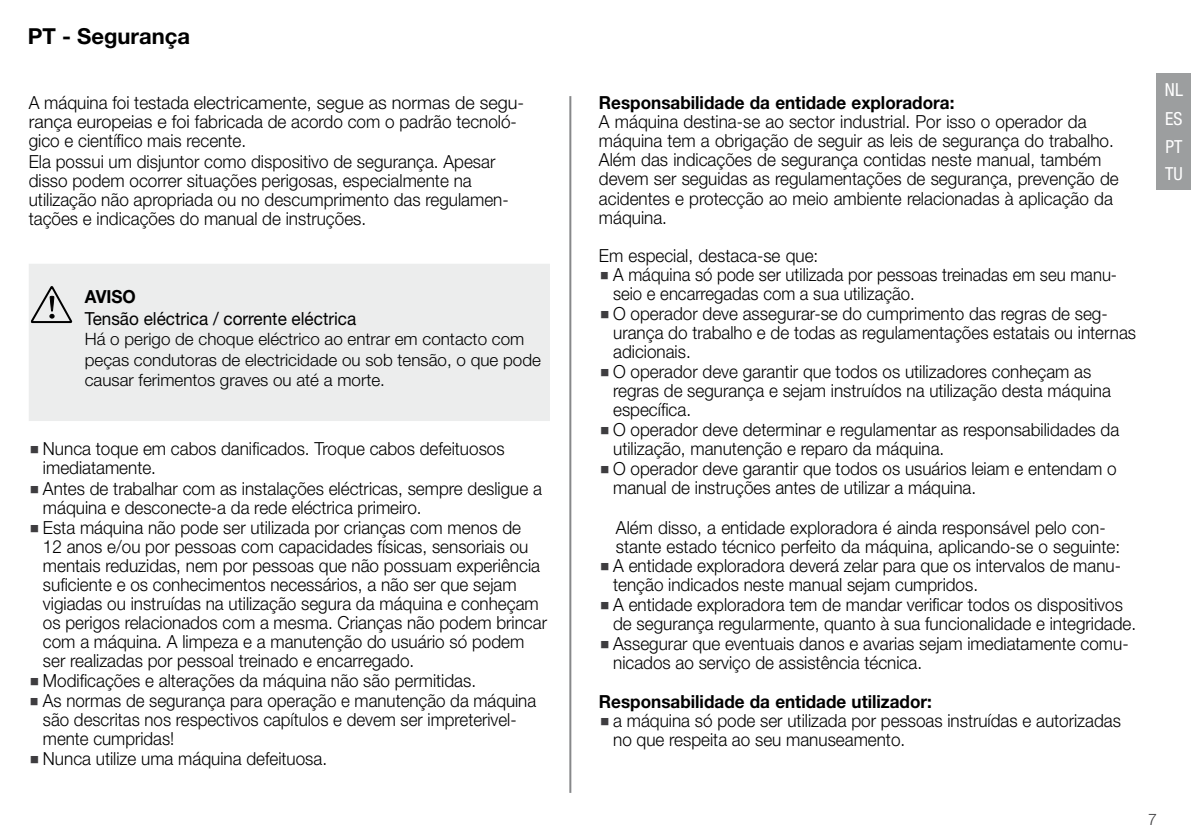
<style>
.page{position:relative;width:1191px;height:840px;background:#fff}
.page>*{position:absolute;margin:0;border:0;box-sizing:border-box;transform-origin:0 0}
.t1{font:700 22px "Helvetica Neue LT Pro";color:#000}
.t2{font:300 18px/19px "Helvetica Neue LT Pro";color:#000;scale:.95 1}
.t3{font:300 18px/19px "Helvetica Neue LT Pro";color:#000;scale:.94 1}
.t4{font:300 18px/19px "Helvetica Neue LT Pro";color:#000;scale:.93 1}
.t5{font:700 18px "Helvetica Neue LT Pro";color:#000;scale:.95 1}
.t6{font:18px "Helvetica Neue LT Std";color:#000;scale:.95 1}
.t7{font:condensed 18px/28.4px "Helvetica Neue LT Pro";color:#fff;text-align:justify}
.t8{font:300 17px/20.4px "Helvetica Neue LT Pro";color:#000}
.t9{font:300 16px "Helvetica Neue LT Pro";color:#3e3d40}
.s1{font-family:"Letter Gothic Std";font-weight:400;color:#3e3d40}
</style>
<div class="page">
<hr style="left:569px;top:96px;width:2px;height:696px;background:#87888a">
<div style="left:1157px;top:73px;width:34px;height:117px;background:#9c9e9f"></div>
<div style="left:30px;top:264px;width:519px;height:156px;background:#eceded"></div>
<svg style="left:32px;top:286px;width:40px;height:38px"></svg>
<div style="left:29px;top:263px;width:521px;height:158px;border:2px solid #eceded"></div>
<p class="t1" style="left:28px;top:23px;width:164px">PT - Segurança</p>
<p class="t2" style="left:29px;top:93px;width:523px">A máquina foi testada electricamente, segue as normas de segu&shy;rança europeias e foi fabricada de acordo com o padrão tecnoló&shy;gico e científico mais recente.<br>Ela possui um disjuntor como dispositivo de segurança. Apesar disso podem ocorrer situações perigosas, especialmente na utilização não apropriada ou no descumprimento das regulamen&shy;tações e indicações do manual de instruções.</p>
<p class="t5" style="left:85px;top:285px;width:55px">AVISO</p>
<p class="t6" style="left:85px;top:307px;width:287px">Tensão eléctrica / corrente eléctrica</p>
<p class="t8" style="left:85px;top:328px;width:458px">Há o perigo de choque eléctrico ao entrar em contacto com peças condutoras de electricidade ou sob tensão, o que pode causar ferimentos graves ou até a morte.</p>
<p class="t2" style="left:43px;top:439px;width:487px;text-indent:-14px"><span class="s1">■</span> Nunca toque em cabos danificados. Troque cabos defeituosos imediatamente.</p>
<p class="t2" style="left:43px;top:478px;width:527px;text-indent:-14px"><span class="s1">■</span> Antes de trabalhar com as instalações eléctricas, sempre desligue a máquina e desconecte-a da rede eléctrica primeiro.</p>
<p class="t2" style="left:43px;top:517px;width:532px;text-indent:-14px"><span class="s1">■</span> Esta máquina não pode ser utilizada por crianças com menos de<br>12 anos e/ou por pessoas com capacidades físicas, sensoriais ou mentais reduzidas, nem por pessoas que não possuam experiência suficiente e os conhecimentos necessários, a não ser que sejam vigiadas ou instruídas na utilização segura da máquina e conheçam os perigos relacionados com a mesma. Crianças não podem brincar com a máquina. A limpeza e a manutenção do usuário só podem ser realizadas por pessoal treinado e encarregado.</p>
<p class="t2" style="left:29px;top:670px;width:472px"><span class="s1">■</span> Modificações e alterações da máquina não são permitidas.</p>
<p class="t3" style="left:43px;top:690px;width:526px;text-indent:-14px"><span class="s1">■</span> As normas de segurança para operação e manutenção da máquina são descritas nos respectivos capítulos e devem ser impreterivel&shy;mente cumpridas!</p>
<p class="t2" style="left:29px;top:748px;width:315px"><span class="s1">■</span> Nunca utilize uma máquina defeituosa.</p>
<p class="t5" style="left:599px;top:92px;width:376px">Responsabilidade da entidade exploradora:</p>
<p class="t2" style="left:599px;top:112px;width:548px">A máquina destina-se ao sector industrial. Por isso o operador da máquina tem a obrigação de seguir as leis de segurança do trabalho.<br>Além das indicações de segurança contidas neste manual, também devem ser seguidas as regulamentações de segurança, prevenção de acidentes e protecção ao meio ambiente relacionadas à aplicação da máquina.</p>
<p class="t2" style="left:599px;top:245px;width:232px">Em especial, destaca-se que:</p>
<p class="t4" style="left:613px;top:264px;width:543px;text-indent:-14px"><span class="s1">■</span> A máquina só pode ser utilizada por pessoas treinadas em seu manu&shy;seio e encarregadas com a sua utilização.</p>
<p class="t2" style="left:613px;top:303px;width:552px;text-indent:-14px"><span class="s1">■</span> O operador deve assegurar-se do cumprimento das regras de seg&shy;urança do trabalho e de todas as regulamentações estatais ou internas adicionais.</p>
<p class="t2" style="left:613px;top:361px;width:525px;text-indent:-14px"><span class="s1">■</span> O operador deve garantir que todos os utilizadores conheçam as regras de segurança e sejam instruídos na utilização desta máquina específica.</p>
<p class="t2" style="left:613px;top:419px;width:534px;text-indent:-14px"><span class="s1">■</span> O operador deve determinar e regulamentar as responsabilidades da utilização, manutenção e reparo da máquina.</p>
<p class="t2" style="left:613px;top:459px;width:531px;text-indent:-14px"><span class="s1">■</span> O operador deve garantir que todos os usuários leiam e entendam o manual de instruções antes de utilizar a máquina.</p>
<p class="t2" style="left:616px;top:517px;width:532px">Além disso, a entidade exploradora é ainda responsável pelo con&shy;stante estado técnico perfeito da máquina, aplicando-se o seguinte:</p>
<p class="t2" style="left:613px;top:555px;width:536px;text-indent:-14px"><span class="s1">■</span> A entidade exploradora deverá zelar para que os intervalos de manu&shy;tenção indicados neste manual sejam cumpridos.</p>
<p class="t2" style="left:613px;top:594px;width:552px;text-indent:-14px"><span class="s1">■</span> A entidade exploradora tem de mandar verificar todos os dispositivos de segurança regularmente, quanto à sua funcionalidade e integridade.</p>
<p class="t2" style="left:613px;top:633px;width:544px;text-indent:-14px"><span class="s1">■</span> Assegurar que eventuais danos e avarias sejam imediatamente comu&shy;nicados ao serviço de assistência técnica.</p>
<p class="t5" style="left:599px;top:690px;width:352px">Responsabilidade da entidade utilizador:</p>
<p class="t2" style="left:613px;top:710px;width:536px;text-indent:-14px"><span class="s1">■</span> a máquina só pode ser utilizada por pessoas instruídas e autorizadas no que respeita ao seu manuseamento.</p>
<p class="t7" style="left:1165px;top:75px;width:19px">NL ES PT</p>
<p class="t7" style="left:1165px;top:159px;width:19px">TU</p>
<p class="t9" style="left:1148px;top:808px;width:10px">7</p>
</div>
